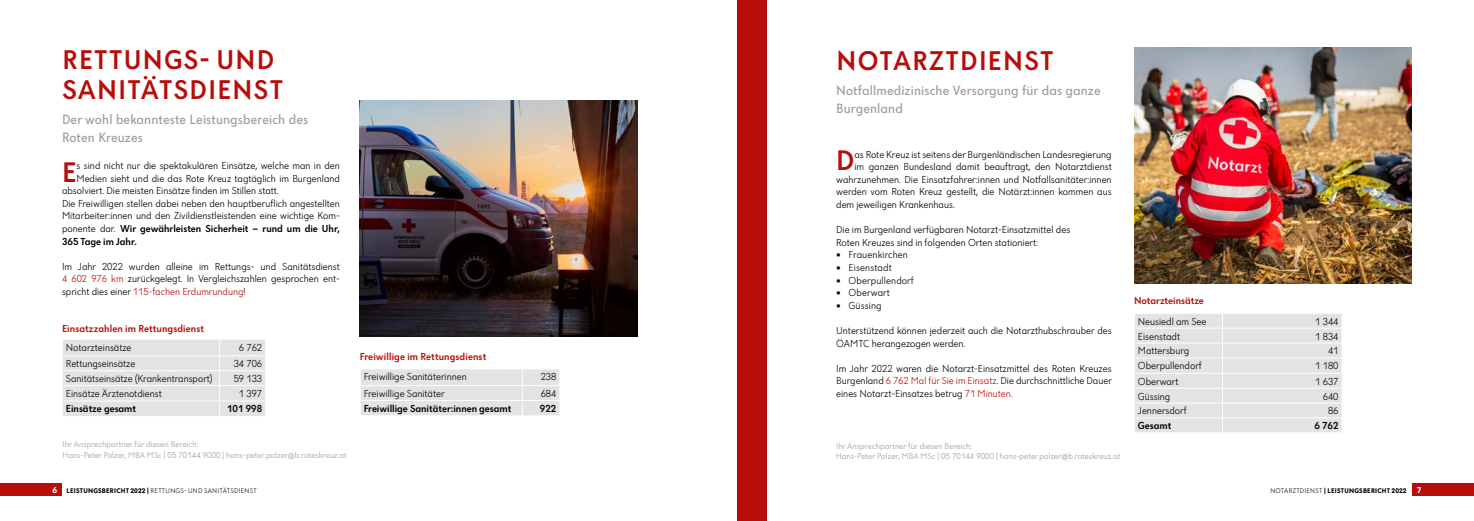
<style>
.page{position:relative;width:1474px;height:521px;background:#fff}
.page>*{position:absolute;margin:0;border:0;box-sizing:border-box;transform-origin:0 0}
.t1{font:500 29.31px "Dunant";color:#b70e0c}
.t2{font:500 28px/30.6px "Dunant";letter-spacing:.045em;color:#b70e0c}
.t3{font:14px/18.4px "Dunant";letter-spacing:.01em;color:#9d9d9c}
.t4{font:300 10.5px/12.6px "Dunant";color:#000}
.t5{font:500 10.5px "Dunant";color:#000}
.t6{font:500 10.5px "Dunant";letter-spacing:.01em;color:#b70e0c}
.t7{font:300 8.75px/10.5px "Dunant";letter-spacing:.01em;color:#9d9d9c}
.t8{font:700 8.75px "Dunant";color:#fff}
.t9{font:300 7px "Dunant";letter-spacing:.035em;color:#000}
.t10{font:700 7px "Dunant";letter-spacing:.035em;color:#000}
.s1{font-weight:300}
.s2{color:#b70e0c}
.s3{font-weight:400}
.s4{font-weight:700}
.s5{font-size:8.75px;color:#fff}
</style>
<div class="page">
<div style="left:1411px;top:484px;width:62px;height:12px;background:#b70e0c"></div>
<div style="left:0;top:484px;width:62px;height:12px;background:#b70e0c"></div>
<div style="left:737px;top:0;width:29px;height:521px;background:#b70e0c"></div>
<img style="left:1134px;top:48px;width:277px;height:236px">
<svg style="left:1135px;top:314px;width:207px;height:118px;background:#e4e4e4"></svg>
<svg style="left:63px;top:340px;width:202px;height:76px;background:#e4e4e4"></svg>
<svg style="left:361px;top:369px;width:199px;height:46px;background:#e4e4e4"></svg>
<img style="left:360px;top:101px;width:277px;height:236px">
<h2 class="t2" style="left:62px;top:44px;width:222px">RETTUNGS- UND<br>SANITÄTSDIENST</h2>
<h3 class="t3" style="left:62px;top:110px;width:248px">Der wohl bekannteste Leistungsbereich des<br>Roten Kreuzes</h3>
<h1 class="t1" style="left:62px;top:155px;width:16px">E</h1>
<p class="t4" style="left:77px;top:159px;width:265px">s sind nicht nur die spektakulären Einsätze, welche man in den</p>
<p class="t4" style="left:77px;top:172px;width:265px">Medien sieht und die das Rote Kreuz tagtäglich im Burgenland</p>
<p class="t4" style="left:62px;top:184px;width:218px">absolviert. Die meisten Einsätze finden im Stillen statt.</p>
<p class="t4" style="left:62px;top:197px;width:279px">Die Freiwilligen stellen dabei neben den hauptberuflich angestellten</p>
<p class="t4" style="left:62px;top:210px;width:279px">Mitarbeiter:innen und den Zivildienstleistenden eine wichtige Kom-</p>
<p class="t5" style="left:62px;top:222px;width:279px"><span class="s1">ponente dar.</span> Wir gewährleisten Sicherheit – rund um die Uhr,</p>
<p class="t5" style="left:62px;top:235px;width:76px">365 Tage im Jahr.</p>
<p class="t4" style="left:62px;top:260px;width:279px;text-align:justify">Im Jahr 2022 wurden alleine im Rettungs- und Sanitätsdienst <span class="s2">4 602 976 km</span> zurückgelegt. In Vergleichszahlen gesprochen ent&shy;spricht dies einer <span class="s2">115-fachen Erdumrundung</span>!</p>
<p class="t6" style="left:62px;top:322px;width:144px">Einsatzzahlen im Rettungsdienst</p>
<p class="t4" style="left:66px;top:341px;width:67px">Notarzteinsätze</p>
<p class="t4" style="left:239px;top:341px;width:25px">6 762</p>
<p class="t4" style="left:66px;top:357px;width:71px">Rettungseinsätze</p>
<p class="t4" style="left:234px;top:357px;width:30px">34 706</p>
<p class="t4" style="left:66px;top:372px;width:148px">Sanitätseinsätze (Krankentransport)</p>
<p class="t4" style="left:234px;top:372px;width:30px">59 133</p>
<p class="t4" style="left:66px;top:387px;width:97px">Einsätze Ärztenotdienst</p>
<p class="t4" style="left:239px;top:387px;width:25px">1 397</p>
<p class="t5" style="left:66px;top:403px;width:72px">Einsätze gesamt</p>
<p class="t5" style="left:227px;top:403px;width:37px">101 998</p>
<p class="t7" style="left:63px;top:439px;width:285px">Ihr Ansprechpartner für diesen Bereich:<br>Hans-Peter Polzer, MBA MSc | 05 70144 9000 | hans-peter.polzer@b.roteskreuz.at</p>
<p class="t6" style="left:360px;top:351px;width:128px">Freiwillige im Rettungsdienst</p>
<p class="t4" style="left:364px;top:370px;width:105px">Freiwillige Sanitäterinnen</p>
<p class="t4" style="left:540px;top:370px;width:17px">238</p>
<p class="t4" style="left:364px;top:387px;width:82px">Freiwillige Sanitäter</p>
<p class="t4" style="left:540px;top:387px;width:17px">684</p>
<p class="t5" style="left:364px;top:402px;width:149px">Freiwillige Sanitäter:innen gesamt</p>
<p class="t5" style="left:540px;top:402px;width:18px">922</p>
<h2 class="t2" style="left:836px;top:45px;width:218px">NOTARZTDIENST</h2>
<h3 class="t3" style="left:836px;top:81px;width:266px">Notfallmedizinische Versorgung für das ganze<br>Burgenland</h3>
<h1 class="t1" style="left:836px;top:144px;width:20px">D</h1>
<p class="t4" style="left:854px;top:148px;width:259px">as Rote Kreuz ist seitens der Burgenländischen Landesregierung</p>
<p class="t4" style="left:854px;top:160px;width:259px">im ganzen Bundesland damit beauftragt, den Notarztdienst</p>
<p class="t4" style="left:836px;top:173px;width:277px">wahrzunehmen. Die Einsatzfahrer:innen und Notfallsanitäter:innen</p>
<p class="t4" style="left:836px;top:186px;width:277px">werden vom Roten Kreuz gestellt, die Notärzt:innen kommen aus</p>
<p class="t4" style="left:836px;top:198px;width:120px">dem jeweiligen Krankenhaus.</p>
<p class="t4" style="left:836px;top:223px;width:235px">Die im Burgenland verfügbaren Notarzt-Einsatzmittel des<br>Roten Kreuzes sind in folgenden Orten stationiert:</p>
<p class="t4" style="left:836px;top:249px;width:73px"><span class="s3">•</span> Frauenkirchen</p>
<p class="t4" style="left:836px;top:261px;width:57px"><span class="s3">•</span> Eisenstadt</p>
<p class="t4" style="left:836px;top:274px;width:79px"><span class="s3">•</span> Oberpullendorf</p>
<p class="t4" style="left:836px;top:286px;width:55px"><span class="s3">•</span> Oberwart</p>
<p class="t4" style="left:836px;top:299px;width:47px"><span class="s3">•</span> Güssing</p>
<p class="t4" style="left:836px;top:324px;width:277px">Unterstützend können jederzeit auch die Notarzthubschrauber des<br>ÖAMTC herangezogen werden.</p>
<p class="t4" style="left:836px;top:362px;width:277px;text-align:justify">Im Jahr 2022 waren die Notarzt-Einsatzmittel des Roten Kreuzes Burgenland <span class="s2">6 762 Mal für Sie im Einsatz</span>. Die durchschnittliche Dauer eines Notarzt-Einsatzes betrug <span class="s2">71 Minuten.</span></p>
<p class="t7" style="left:836px;top:441px;width:285px">Ihr Ansprechpartner für diesen Bereich:<br>Hans-Peter Polzer, MBA MSc | 05 70144 9000 | hans-peter.polzer@b.roteskreuz.at</p>
<p class="t6" style="left:1134px;top:295px;width:71px">Notarzteinsätze</p>
<p class="t4" style="left:1137px;top:315px;width:70px">Neusiedl am See</p>
<p class="t4" style="left:1315px;top:315px;width:25px">1 344</p>
<p class="t4" style="left:1137px;top:330px;width:44px">Eisenstadt</p>
<p class="t4" style="left:1315px;top:330px;width:25px">1 834</p>
<p class="t4" style="left:1137px;top:345px;width:53px">Mattersburg</p>
<p class="t4" style="left:1327px;top:345px;width:12px">41</p>
<p class="t4" style="left:1137px;top:360px;width:65px">Oberpullendorf</p>
<p class="t4" style="left:1315px;top:360px;width:25px">1 180</p>
<p class="t4" style="left:1137px;top:375px;width:42px">Oberwart</p>
<p class="t4" style="left:1315px;top:375px;width:25px">1 637</p>
<p class="t4" style="left:1137px;top:390px;width:34px">Güssing</p>
<p class="t4" style="left:1322px;top:390px;width:17px">640</p>
<p class="t4" style="left:1137px;top:405px;width:50px">Jennersdorf</p>
<p class="t4" style="left:1327px;top:405px;width:12px">86</p>
<p class="t5" style="left:1137px;top:420px;width:35px">Gesamt</p>
<p class="t5" style="left:1314px;top:420px;width:26px">6 762</p>
<p class="t9" style="left:67px;top:486px;width:192px"><span class="s4">LEISTUNGSBERICHT 2022 |</span> RETTUNGS- UND SANITÄTSDIENST</p>
<p class="t8" style="left:52px;top:485px;width:6px">6</p>
<p class="t10" style="left:1270px;top:486px;width:153px"><span class="s1">NOTARZTDIENST</span> | LEISTUNGSBERICHT 2022 <span class="s5">7</span></p>
</div>
